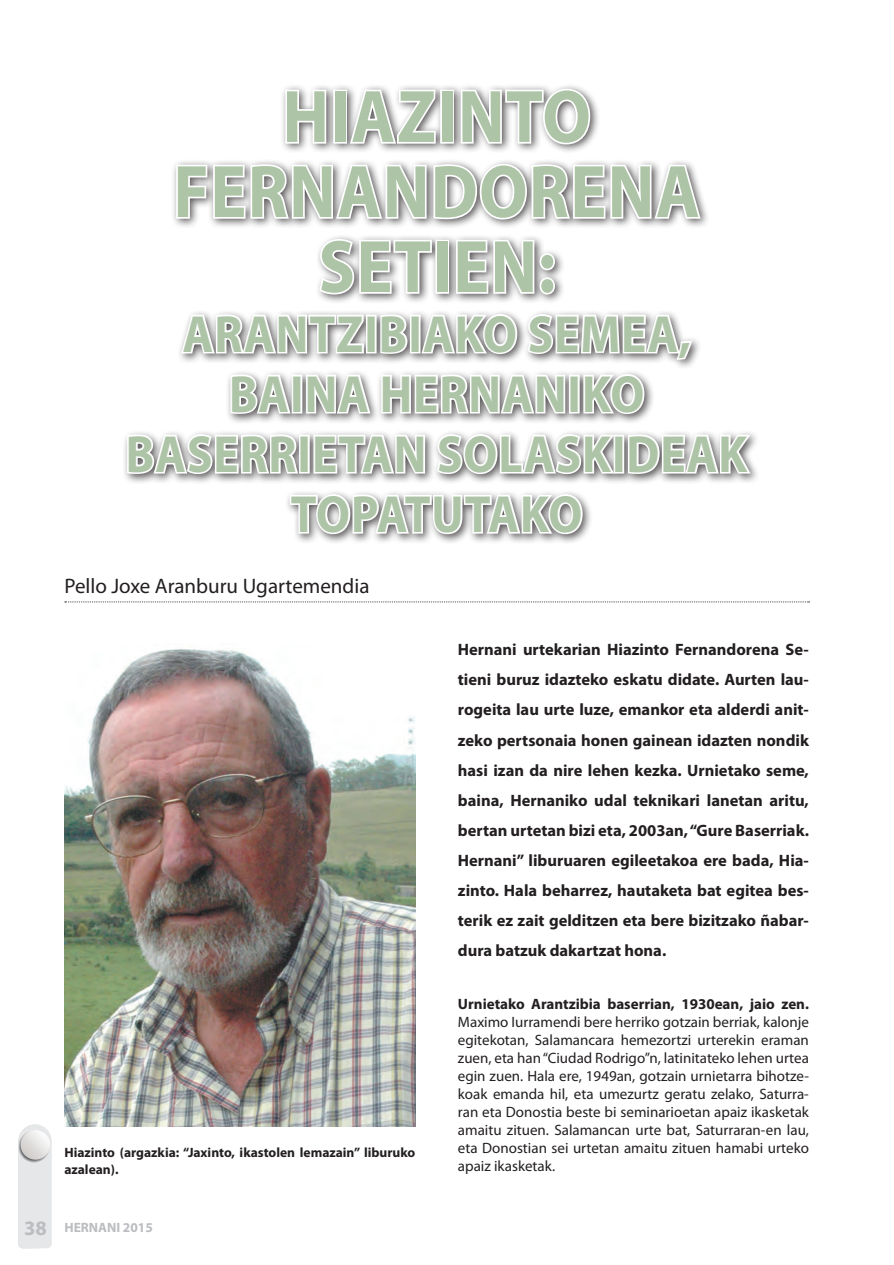
<style>
.page{position:relative;width:894px;height:1265px;background:#fff}
.page>*{position:absolute;margin:0;border:0;box-sizing:border-box;transform-origin:0 0}
.Titular_H1{font:700 75px/75px "Myriad Pro";letter-spacing:.02em;color:#adc4a7;text-align:center;scale:.9 1}
.Titular_H1-2{font:700 52.5px/60px "Myriad Pro";letter-spacing:.02em;color:#adc4a7;text-align:center;scale:.9 1}
.AUTOR{font:21px "Myriad Pro";color:#231f20}
.SARRERA{font:700 16.5px/30px "Myriad Pro";color:#231f20;text-align:justify}
.Párrafo_H1{font:15px/18px "Myriad Pro";color:#231f20;text-align:justify}
.Piedefoto1{font:700 13.5px/16.2px "Myriad Pro";color:#231f20}
.t1{font:700 13.5px "Myriad Pro";color:#bcbdc0}
.s1{font-size:20.55px}
.s2{font-weight:700}
</style>
<div class="page">
<svg style="left:18px;top:1124px;width:34px;height:123px;background:#e4e5e7"></svg>
<svg style="left:21px;top:1129px;width:29px;height:30px"></svg>
<svg style="left:65px;top:601px;width:744px;height:1px"></svg>
<div style="left:122px;top:84px;width:638px;height:461px;background:#231f20;opacity:.75"></div>
<svg style="left:283px;top:88px;width:45px;height:57px"></svg>
<div style="left:333px;top:90px;width:14px;height:54px;border:3px solid #fff"></div>
<svg style="left:347px;top:88px;width:90px;height:57px"></svg>
<div style="left:440px;top:90px;width:14px;height:54px;border:3px solid #fff"></div>
<svg style="left:459px;top:87px;width:133px;height:59px"></svg>
<svg style="left:174px;top:162px;width:528px;height:59px"></svg>
<svg style="left:316px;top:237px;width:117px;height:59px"></svg>
<div style="left:435px;top:240px;width:14px;height:54px;border:3px solid #fff"></div>
<svg style="left:454px;top:237px;width:102px;height:59px"></svg>
<svg style="left:179px;top:311px;width:186px;height:45px"></svg>
<div style="left:366px;top:314px;width:10px;height:39px;border:3px solid #fff"></div>
<svg style="left:378px;top:312px;width:31px;height:43px"></svg>
<div style="left:410px;top:314px;width:10px;height:39px;border:3px solid #fff"></div>
<svg style="left:419px;top:312px;width:275px;height:50px"></svg>
<svg style="left:228px;top:372px;width:65px;height:43px"></svg>
<div style="left:292px;top:374px;width:10px;height:39px;border:3px solid #fff"></div>
<svg style="left:304px;top:371px;width:69px;height:45px"></svg>
<svg style="left:379px;top:371px;width:188px;height:45px"></svg>
<div style="left:569px;top:374px;width:10px;height:39px;border:3px solid #fff"></div>
<svg style="left:581px;top:372px;width:65px;height:44px"></svg>
<svg style="left:125px;top:432px;width:176px;height:43px"></svg>
<div style="left:299px;top:434px;width:11px;height:39px;border:3px solid #fff"></div>
<svg style="left:312px;top:431px;width:115px;height:45px"></svg>
<svg style="left:434px;top:432px;width:183px;height:44px"></svg>
<div style="left:613px;top:434px;width:11px;height:39px;border:3px solid #fff"></div>
<svg style="left:625px;top:432px;width:128px;height:43px"></svg>
<svg style="left:288px;top:492px;width:296px;height:44px"></svg>
<img style="left:64px;top:649px;width:351px;height:476px">
<p class="Titular_H1" style="left:173px;top:77px;width:586px">HIAZINTO<br>FERNANDORENA<br>SETIEN:</p>
<p class="Titular_H1-2" style="left:126px;top:302px;width:692px">ARANTZIBIAKO SEMEA,<br>BAINA HERNANIKO<br>BASERRIETAN SOLASKIDEAK<br>TOPATUTAKO</p>
<p class="AUTOR" style="left:64px;top:573px;width:306px">Pello Joxe Aranburu Ugartemendia</p>
<p class="Piedefoto1" style="left:64px;top:1143px;width:352px">Hiazinto (argazkia: “Jaxinto, ikastolen lemazain” liburuko azalean).</p>
<p class="t1" style="left:24px;top:1218px;width:130px"><span class="s1">38</span> HERNANI 2015</p>
<p class="SARRERA" style="left:458px;top:634px;width:352px">Hernani urtekarian Hiazinto Fernandorena Se&shy;tieni buruz idazteko eskatu didate. Aurten lau&shy;rogeita lau urte luze, emankor eta alderdi anit&shy;zeko pertsonaia honen gainean idazten nondik hasi izan da nire lehen kezka. Urnietako seme, baina, Hernaniko udal teknikari lanetan aritu, bertan urtetan bizi eta, 2003an, “Gure Baserriak.<br>Hernani” liburuaren egileetakoa ere bada, Hia&shy;zinto. Hala beharrez, hautaketa bat egitea bes&shy;terik ez zait gelditzen eta bere bizitzako ñabar&shy;dura batzuk dakartzat hona.</p>
<p class="Párrafo_H1" style="left:458px;top:994px;width:352px"><span class="s2">Urnietako Arantzibia baserrian, 1930ean, jaio zen.<br></span>Maximo Iurramendi bere herriko gotzain berriak, kalonje egitekotan, Salamancara hemezortzi urterekin eraman zuen, eta han “Ciudad Rodrigo”n, latinitateko lehen urtea egin zuen. Hala ere, 1949an, gotzain urnietarra bihotze&shy;koak emanda hil, eta umezurtz geratu zelako, Saturra&shy;ran eta Donostia beste bi seminarioetan apaiz ikasketak amaitu zituen. Salamancan urte bat, Saturraran-en lau, eta Donostian sei urtetan amaitu zituen hamabi urteko apaiz ikasketak.</p>
</div>
